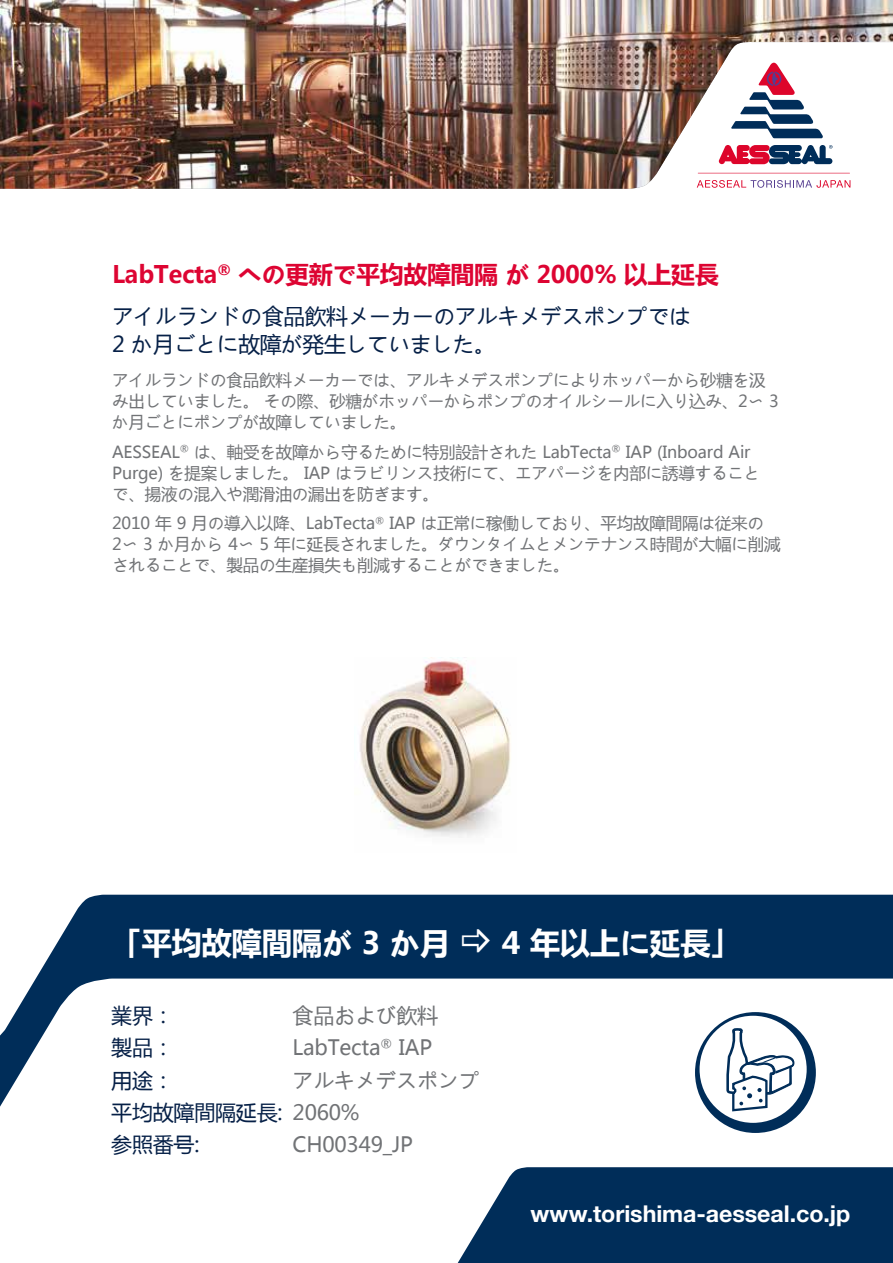
<style>
.page{position:relative;width:893px;height:1263px;background:#fff}
.page>*{position:absolute;margin:0;border:0;box-sizing:border-box;transform-origin:0 0}
.Case_Studies_White_H{font:700 30.6px "Microsoft Ya Hei";letter-spacing:-.015em;color:#fff}
.Headline{font:700 24px "Microsoft Ya Hei";letter-spacing:-.015em;color:#dd0432}
.Website{font:700 23.25px "Helvetica Neue LTW1 G";letter-spacing:-.005em;color:#fff}
.Subline{font:21.75px/28.5px "Microsoft Ya Hei";letter-spacing:-.015em;color:#062047}
.Case_Studies_Tabs{font:21px "Microsoft Ya Hei";letter-spacing:-.01em;color:#717376}
.Case_Studies_Tabs-2{font:21px "Microsoft Ya Hei";letter-spacing:-.01em;color:#062047}
.Body_copy_11pt{font:16.5px/21px "Microsoft Ya Hei";letter-spacing:-.01em;color:#717376}
.s1{color:#717376}
</style>
<div class="page">
<div style="left:36px;top:895px;width:857px;height:83px;background:#002d59"></div>
<svg style="left:0;top:978px;width:893px;height:155px"></svg>
<div style="left:695px;top:1012px;width:121px;height:121px;background:#002d59;border-radius:50%"></div>
<div style="left:700px;top:1016px;width:107px;height:107px;background:#fff;border-radius:50%"></div>
<svg style="left:726px;top:1026px;width:69px;height:87px"></svg>
<img style="left:0;top:0;width:893px;height:189px">
<svg style="left:457px;top:1167px;width:436px;height:96px;background:#123c64"></svg>
<svg style="left:698px;top:173px;width:152px;height:1px"></svg>
<svg style="left:719px;top:145px;width:113px;height:19px"></svg>
<svg style="left:697px;top:180px;width:153px;height:8px"></svg>
<svg style="left:731px;top:63px;width:92px;height:75px"></svg>
<img style="left:360px;top:657px;width:151px;height:181px">
<svg style="left:462px;top:929px;width:28px;height:23px"></svg>
<p class="Headline" style="left:112px;top:257px;width:608px">LabTecta<sup>®</sup> への更新で平均故障間隔 が 2000% 以上延長</p>
<p class="Subline" style="left:112px;top:301px;width:580px">アイルランドの食品飲料メーカーのアルキメデスポンプでは<br>2 か月ごとに故障が発生していました。</p>
<p class="Body_copy_11pt" style="left:112px;top:369px;width:668px">アイルランドの食品飲料メーカーでは、アルキメデスポンプによりホッパーから砂糖を汲み出していました。 その際、砂糖がホッパーからポンプのオイルシールに入り込み、2〜 3か月ごとにポンプが故障していました。</p>
<p class="Body_copy_11pt" style="left:112px;top:441px;width:650px">AESSEAL<sup>®</sup> は、軸受を故障から守るために特別設計された LabTecta<sup>®</sup> IAP (Inboard Air<br>Purge) を提案しました。 IAP はラビリンス技術にて、エアパージを内部に誘導することで、揚液の混入や潤滑油の漏出を防ぎます。</p>
<p class="Body_copy_11pt" style="left:112px;top:512px;width:670px">2010 年 9 月の導入以降、LabTecta<sup>®</sup> IAP は正常に稼働しており、平均故障間隔は従来の<br>2〜 3 か月から 4〜 5 年に延長されました。ダウンタイムとメンテナンス時間が大幅に削減されることで、製品の生産損失も削減することができました。</p>
<p class="Case_Studies_White_H" style="left:111px;top:922px;width:340px">「平均故障間隔が 3 か月</p>
<p class="Case_Studies_White_H" style="left:502px;top:922px;width:240px">4 年以上に延長」</p>
<p class="Case_Studies_Tabs-2" style="left:111px;top:1001px;width:64px">業界：</p>
<p class="Case_Studies_Tabs" style="left:293px;top:1001px;width:147px">食品および飲料</p>
<p class="Case_Studies_Tabs-2" style="left:111px;top:1034px;width:64px">製品：</p>
<p class="Case_Studies_Tabs" style="left:293px;top:1034px;width:141px">LabTecta<sup>®</sup> IAP</p>
<p class="Case_Studies_Tabs-2" style="left:111px;top:1066px;width:64px">用途：</p>
<p class="Case_Studies_Tabs" style="left:293px;top:1066px;width:189px">アルキメデスポンプ</p>
<p class="Case_Studies_Tabs-2" style="left:111px;top:1098px;width:250px">平均故障間隔延長: <span class="s1">2060%</span></p>
<p class="Case_Studies_Tabs-2" style="left:111px;top:1130px;width:90px">参照番号:</p>
<p class="Case_Studies_Tabs" style="left:293px;top:1130px;width:122px">CH00349_JP</p>
<p class="Website" style="left:530px;top:1199px;width:322px">www.torishima-aesseal.co.jp</p>
</div>
